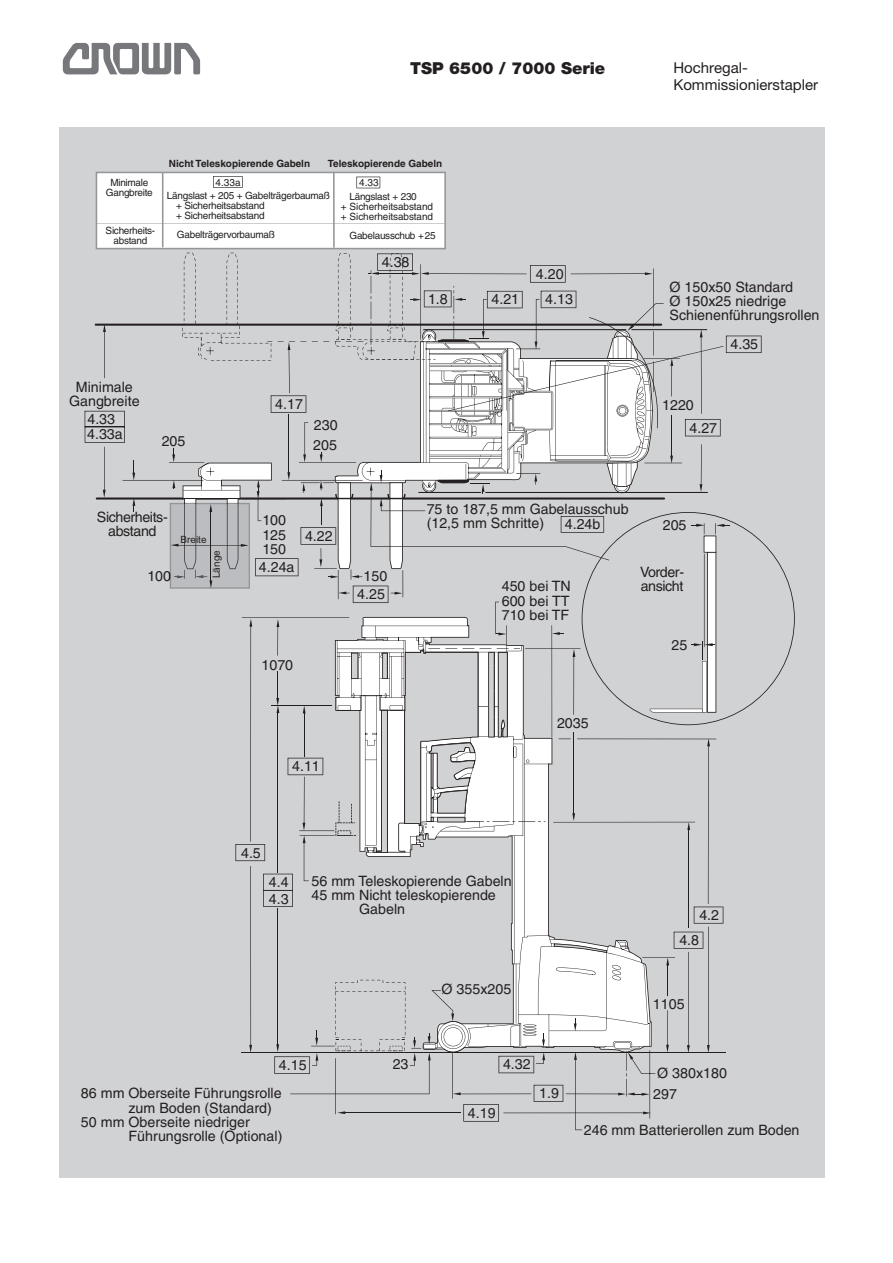
<style>
.page{position:relative;width:893px;height:1263px;background:#fff}
.page>*{position:absolute;margin:0;border:0;box-sizing:border-box;transform-origin:0 0}
.t1{font:63px "Crownlogo TT";color:#76787b}
.t2{font:900 16.5px "Helvetica Neue";color:#231f20}
.t3{font:15px/16.5px "Helvetica Neue";color:#231f20}
.t4{font:14.25px/14.2px "Helvetica";color:#231f20}
.t5{font:14.25px/13.4px "Helvetica";letter-spacing:-.03em;color:#231f20;text-align:center}
.t6{font:10.05px/9.9px "Helvetica";letter-spacing:-.03em;color:#231f20;text-align:center}
.t7{font:10.05px/10.1px "Helvetica";letter-spacing:-.01em;color:#231f20}
.t8{font:700 10.05px "Helvetica";color:#231f20}
.t9{font:10.05px "Arial";color:#231f20}
</style>
<div class="page">
<div style="left:60px;top:128px;width:765px;height:1050px;background:#d1d2d4"></div>
<svg style="left:461px;top:1023px;width:191px;height:28px"></svg>
<hr style="left:241px;top:1052px;width:484px;height:1px;background:#231f20">
<svg style="left:762px;top:542px;width:33px;height:154px"></svg>
<hr style="left:566px;top:1093px;width:52px;height:1px;background:#231f20">
<hr style="left:452px;top:1053px;width:1px;height:45px;background:#231f20">
<hr style="left:460px;top:1093px;width:71px;height:1px;background:#231f20">
<svg style="left:574px;top:1053px;width:8px;height:77px"></svg>
<svg style="left:666px;top:1045px;width:3px;height:7px"></svg>
<hr style="left:503px;top:1112px;width:140px;height:1px;background:#231f20">
<hr style="left:335px;top:1058px;width:1px;height:56px;background:#231f20">
<svg style="left:618px;top:1050px;width:37px;height:68px"></svg>
<hr style="left:345px;top:1112px;width:115px;height:1px;background:#231f20">
<svg style="left:337px;top:1111px;width:8px;height:3px"></svg>
<svg style="left:687px;top:1045px;width:3px;height:7px"></svg>
<hr style="left:278px;top:908px;width:1px;height:136px;background:#231f20">
<hr style="left:250px;top:866px;width:1px;height:179px;background:#231f20">
<svg style="left:249px;top:1045px;width:3px;height:7px"></svg>
<svg style="left:495px;top:924px;width:214px;height:121px"></svg>
<svg style="left:707px;top:1045px;width:3px;height:7px"></svg>
<svg style="left:674px;top:932px;width:29px;height:17px"></svg>
<svg style="left:534px;top:1085px;width:29px;height:17px"></svg>
<svg style="left:463px;top:1104px;width:36px;height:18px"></svg>
<svg style="left:274px;top:980px;width:187px;height:115px"></svg>
<svg style="left:498px;top:1033px;width:47px;height:40px"></svg>
<svg style="left:96px;top:172px;width:666px;height:752px"></svg>
<h1 class="t1" style="left:60px;top:16px;width:150px">C</h1>
<p class="t2" style="left:410px;top:62px;width:197px">TSP 6500 / 7000 Serie</p>
<p class="t3" style="left:673px;top:61px;width:146px">Hochregal-<br>Kommissionierstapler</p>
<p class="t8" style="left:169px;top:159px;width:143px">Nicht Teleskopierende Gabeln</p>
<p class="t8" style="left:328px;top:160px;width:116px">Teleskopierende Gabeln</p>
<p class="t6" style="left:216px;top:178px;width:26px">4.33a</p>
<p class="t6" style="left:359px;top:178px;width:21px">4.33</p>
<p class="t6" style="left:106px;top:178px;width:48px">Minimale<br>Gangbreite</p>
<p class="t6" style="left:106px;top:227px;width:51px">Sicherheits&shy;abstand</p>
<p class="t6" style="left:177px;top:231px;width:99px">Gabelträgervorbaumaß</p>
<p class="t6" style="left:176px;top:192px;width:155px;text-align:left;text-indent:-9px">Längslast + 205 + Gabelträgerbaumaß + Sicherheitsabstand<br>+ Sicherheitsabstand</p>
<p class="t7" style="left:341px;top:192px;width:94px;text-indent:9px">Längslast + 230<br>+ Sicherheitsabstand + Sicherheitsabstand</p>
<p class="t6" style="left:350px;top:232px;width:88px">Gabelausschub +25</p>
<p class="t4" style="left:382px;top:256px;width:29px">4.38</p>
<p class="t4" style="left:536px;top:268px;width:29px">4.20</p>
<p class="t4" style="left:69px;top:381px;width:72px;text-align:center">Minimale<br>Gangbreite</p>
<p class="t4" style="left:87px;top:414px;width:29px">4.33</p>
<p class="t4" style="left:87px;top:429px;width:37px">4.33a</p>
<p class="t4" style="left:275px;top:398px;width:29px">4.17</p>
<p class="t4" style="left:314px;top:419px;width:25px">230</p>
<p class="t4" style="left:162px;top:435px;width:25px">205</p>
<p class="t4" style="left:313px;top:439px;width:25px">205</p>
<p class="t4" style="left:428px;top:293px;width:21px">1.8</p>
<p class="t4" style="left:491px;top:294px;width:29px">4.21</p>
<p class="t4" style="left:545px;top:293px;width:29px">4.13</p>
<p class="t4" style="left:670px;top:281px;width:151px">Ø 150x50 Standard<br>Ø 150x25 niedrige<br>Schienenführungsrollen</p>
<p class="t4" style="left:730px;top:338px;width:29px">4.35</p>
<p class="t4" style="left:662px;top:399px;width:33px">1220</p>
<p class="t4" style="left:689px;top:422px;width:29px">4.27</p>
<p class="t5" style="left:97px;top:512px;width:72px">Sicherheits&shy;abstand</p>
<p class="t4" style="left:147px;top:570px;width:25px">100</p>
<p class="t9" style="left:181px;top:533px;width:28px">Breite</p>
<p class="t9" style="left:210px;top:578px;width:29px;rotate:-90deg">Länge</p>
<p class="t4" style="left:262px;top:514px;width:25px;text-align:justify">100<br>125<br>150</p>
<p class="t4" style="left:259px;top:561px;width:37px">4.24a</p>
<p class="t4" style="left:305px;top:530px;width:29px">4.22</p>
<p class="t4" style="left:262px;top:659px;width:33px">1070</p>
<p class="t4" style="left:363px;top:570px;width:25px">150</p>
<p class="t4" style="left:357px;top:588px;width:29px">4.25</p>
<p class="t4" style="left:292px;top:760px;width:29px">4.11</p>
<p class="t4" style="left:427px;top:503px;width:203px">75 to 187,5 mm Gabelausschub (12,5 mm Schritte)</p>
<p class="t4" style="left:565px;top:518px;width:37px">4.24b</p>
<p class="t4" style="left:663px;top:519px;width:25px">205</p>
<p class="t4" style="left:502px;top:581px;width:70px;text-align:justify">450 bei TN 600 bei TT 710 bei TF</p>
<p class="t5" style="left:640px;top:566px;width:46px;line-height:14.2px;text-align:left">Vorder&shy;ansicht</p>
<p class="t4" style="left:672px;top:640px;width:17px">25</p>
<p class="t4" style="left:557px;top:718px;width:33px">2035</p>
<p class="t4" style="left:241px;top:847px;width:21px">4.5</p>
<p class="t4" style="left:269px;top:875px;width:21px;line-height:16.2px">4.4<br>4.3</p>
<p class="t4" style="left:312px;top:875px;width:202px">56 mm Teleskopierende Gabeln</p>
<p class="t4" style="left:312px;top:889px;width:186px">45 mm Nicht teleskopierende</p>
<p class="t4" style="left:359px;top:903px;width:47px">Gabeln</p>
<p class="t4" style="left:442px;top:983px;width:71px">Ø 355x205</p>
<p class="t4" style="left:699px;top:909px;width:21px">4.2</p>
<p class="t4" style="left:679px;top:934px;width:21px">4.8</p>
<p class="t4" style="left:653px;top:998px;width:33px">1105</p>
<p class="t4" style="left:393px;top:1058px;width:17px">23</p>
<p class="t4" style="left:279px;top:1059px;width:29px">4.15</p>
<p class="t4" style="left:503px;top:1059px;width:29px">4.32</p>
<p class="t4" style="left:81px;top:1087px;width:202px">86 mm Oberseite Führungsrolle</p>
<p class="t4" style="left:129px;top:1102px;width:145px">zum Boden (Standard)</p>
<p class="t4" style="left:81px;top:1116px;width:170px">50 mm Oberseite niedriger</p>
<p class="t4" style="left:129px;top:1130px;width:155px">Führungsrolle (Optional)</p>
<p class="t4" style="left:468px;top:1107px;width:29px">4.19</p>
<p class="t4" style="left:539px;top:1087px;width:21px">1.9</p>
<p class="t4" style="left:653px;top:1064px;width:75px;line-height:20.7px">Ø 380x180<br>297</p>
<p class="t4" style="left:584px;top:1124px;width:217px">246 mm Batterierollen zum Boden</p>
</div>
